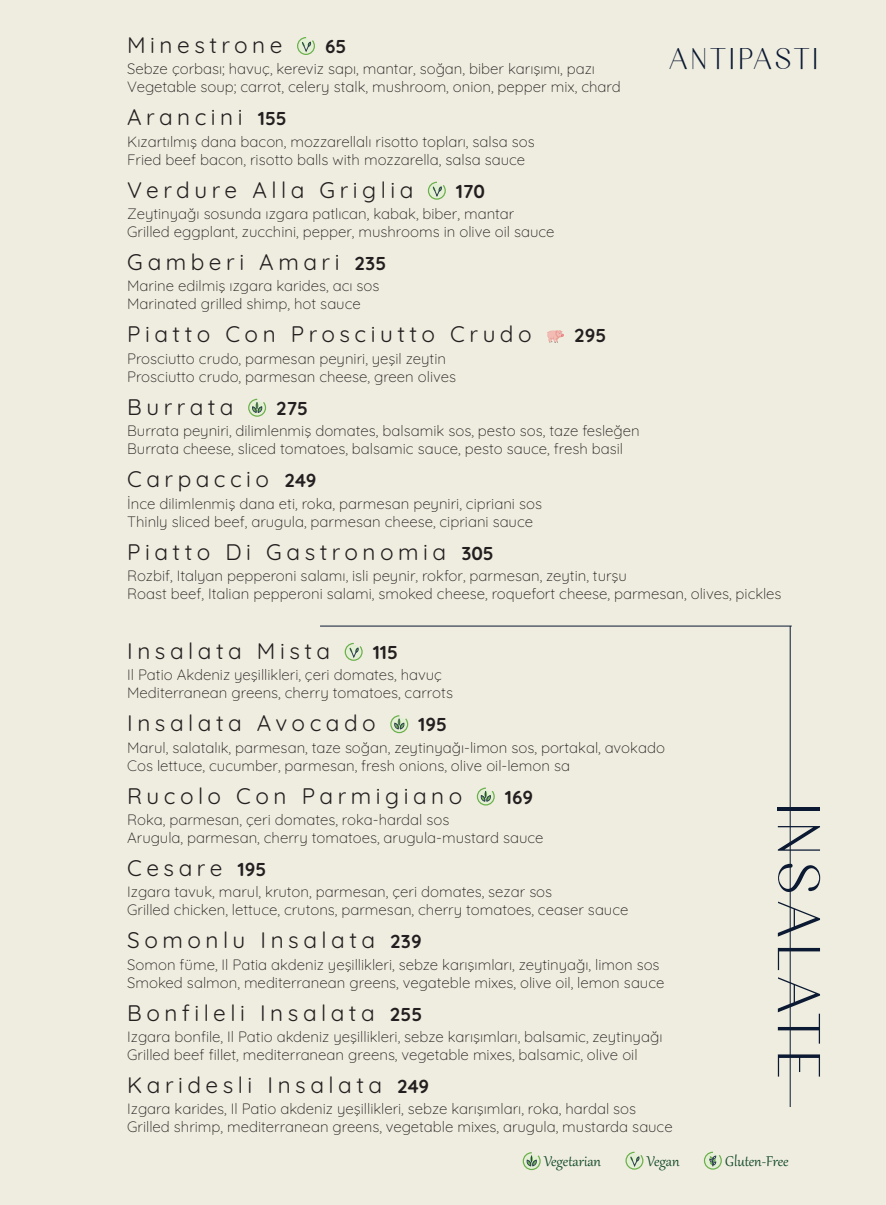
<style>
.page{position:relative;width:886px;height:1205px;background:#efede0}
.page>*{position:absolute;margin:0;border:0;box-sizing:border-box;transform-origin:0 0}
.t1{font:600 60px "Nesans";letter-spacing:.1em;color:#0b1932}
.t2{font:600 30px "Nesans";letter-spacing:.1em;color:#0b1932}
.t3{font:300 22.5px "Quicksand";letter-spacing:.2em;color:#231f20}
.t4{font:300 18.75px "Quicksand";color:#231f20}
.t5{font:17.5px "Gabriola";color:#114926}
.t6{font:300 15px/18px "Quicksand";color:#231f20}
</style>
<div class="page">
<hr style="left:790px;top:626px;width:1px;height:481px;background:#0b1932">
<svg style="left:522px;top:1152px;width:19px;height:18px"></svg>
<svg style="left:625px;top:1151px;width:19px;height:19px"></svg>
<svg style="left:703px;top:1151px;width:19px;height:19px"></svg>
<hr style="left:320px;top:626px;width:472px;height:1px;background:#0b1932">
<svg style="left:297px;top:37px;width:18px;height:18px"></svg>
<svg style="left:427px;top:181px;width:19px;height:19px"></svg>
<svg style="left:547px;top:330px;width:17px;height:13px"></svg>
<svg style="left:248px;top:398px;width:19px;height:19px"></svg>
<svg style="left:344px;top:642px;width:19px;height:19px"></svg>
<svg style="left:476px;top:787px;width:19px;height:19px"></svg>
<svg style="left:390px;top:715px;width:19px;height:19px"></svg>
<h3 class="t3" style="left:127px;top:28px;width:157px">Minestrone</h3>
<p class="t6" style="left:127px;top:59px;width:495px">Sebze çorbası; havuç, kereviz sapı, mantar, soğan, biber karışımı, pazı<br>Vegetable soup; carrot, celery stalk, mushroom, onion, pepper mix, chard</p>
<p class="t4" style="left:325px;top:32px;width:23px">65</p>
<h3 class="t3" style="left:127px;top:100px;width:117px">Arancini</h3>
<p class="t6" style="left:127px;top:131px;width:409px">Kızartılmış dana bacon, mozzarellalı risotto topları, salsa sos<br>Fried beef bacon, risotto balls with mozzarella, salsa sauce</p>
<p class="t4" style="left:258px;top:104px;width:30px">155</p>
<h3 class="t3" style="left:127px;top:172px;width:288px">Verdure Alla Griglia</h3>
<p class="t6" style="left:127px;top:203px;width:429px">Zeytinyağı sosunda ızgara patlıcan, kabak, biber, mantar<br>Grilled eggplant, zucchini, pepper, mushrooms in olive oil sauce</p>
<p class="t4" style="left:456px;top:177px;width:31px">170</p>
<h3 class="t3" style="left:127px;top:245px;width:214px">Gamberi Amari</h3>
<p class="t6" style="left:127px;top:276px;width:254px">Marine edilmiş ızgara karides, acı sos<br>Marinated grilled shimp, hot sauce</p>
<p class="t4" style="left:355px;top:249px;width:33px">235</p>
<h3 class="t3" style="left:127px;top:317px;width:406px">Piatto Con Prosciutto Crudo</h3>
<p class="t6" style="left:127px;top:348px;width:330px">Prosciutto crudo, parmesan peyniri, yeşil zeytin<br>Prosciutto crudo, parmesan cheese, green olives</p>
<p class="t4" style="left:574px;top:321px;width:34px">295</p>
<h3 class="t3" style="left:127px;top:389px;width:108px">Burrata</h3>
<p class="t6" style="left:127px;top:420px;width:514px">Burrata peyniri, dilimlenmiş domates, balsamik sos, pesto sos, taze fesleğen<br>Burrata cheese, sliced tomatoes, balsamic sauce, pesto sauce, fresh basil</p>
<p class="t4" style="left:276px;top:394px;width:33px">275</p>
<h3 class="t3" style="left:127px;top:462px;width:143px">Carpaccio</h3>
<p class="t6" style="left:127px;top:493px;width:416px">İnce dilimlenmiş dana eti, roka, parmesan peyniri, cipriani sos<br>Thinly sliced beef, arugula, parmesan cheese, cipriani sauce</p>
<p class="t4" style="left:284px;top:466px;width:33px">249</p>
<h2 class="t2" style="left:669px;top:42px;width:151px">ANTIPASTI</h2>
<h3 class="t3" style="left:127px;top:534px;width:320px">Piatto Di Gastronomia</h3>
<p class="t6" style="left:127px;top:565px;width:656px">Rozbif, Italyan pepperoni salamı, isli peynir, rokfor, parmesan, zeytin, turşu<br>Roast beef, Italian pepperoni salami, smoked cheese, roquefort cheese, parmesan, olives, pickles</p>
<p class="t4" style="left:461px;top:538px;width:34px">305</p>
<h3 class="t3" style="left:127px;top:633px;width:204px">Insalata Mista</h3>
<p class="t6" style="left:127px;top:664px;width:327px">Il Patio Akdeniz yeşillikleri, çeri domates, havuç<br>Mediterranean greens, cherry tomatoes, carrots</p>
<p class="t4" style="left:373px;top:638px;width:27px">115</p>
<h3 class="t3" style="left:127px;top:706px;width:250px">Insalata Avocado</h3>
<p class="t6" style="left:127px;top:737px;width:539px">Marul, salatalık, parmesan, taze soğan, zeytinyağı-limon sos, portakal, avokado<br>Cos lettuce, cucumber, parmesan, fresh onions, olive oil-lemon sa</p>
<p class="t4" style="left:418px;top:710px;width:30px">195</p>
<h3 class="t3" style="left:127px;top:778px;width:337px">Rucolo Con Parmigiano</h3>
<p class="t6" style="left:127px;top:809px;width:418px">Roka, parmesan, çeri domates, roka-hardal sos<br>Arugula, parmesan, cherry tomatoes, arugula-mustard sauce</p>
<p class="t4" style="left:505px;top:782px;width:30px">169</p>
<h3 class="t3" style="left:127px;top:850px;width:97px">Cesare</h3>
<p class="t6" style="left:127px;top:881px;width:503px">Izgara tavuk, marul, kruton, parmesan, çeri domates, sezar sos<br>Grilled chicken, lettuce, crutons, parmesan, cherry tomatoes, ceaser sauce</p>
<p class="t4" style="left:237px;top:855px;width:30px">195</p>
<h3 class="t3" style="left:127px;top:923px;width:249px">Somonlu Insalata</h3>
<p class="t6" style="left:127px;top:954px;width:539px">Somon füme, Il Patia akdeniz yeşillikleri, sebze karışımları, zeytinyağı, limon sos<br>Smoked salmon, mediterranean greens, vegateble mixes, olive oil, lemon sauce</p>
<p class="t4" style="left:390px;top:927px;width:33px">239</p>
<h3 class="t3" style="left:127px;top:995px;width:249px">Bonfileli Insalata</h3>
<p class="t6" style="left:127px;top:1026px;width:537px">Izgara bonfile, Il Patio akdeniz yeşillikleri, sebze karışımları, balsamic, zeytinyağı<br>Grilled beef fillet, mediterranean greens, vegetable mixes, balsamic, olive oil</p>
<p class="t4" style="left:390px;top:999px;width:34px">255</p>
<h3 class="t3" style="left:127px;top:1067px;width:256px">Karidesli Insalata</h3>
<p class="t6" style="left:127px;top:1098px;width:547px">Izgara karides, Il Patio akdeniz yeşillikleri, sebze karışımları, roka, hardal sos<br>Grilled shrimp, mediterranean greens, vegetable mixes, arugula, mustarda sauce</p>
<p class="t4" style="left:397px;top:1072px;width:33px">249</p>
<h1 class="t1" style="left:832px;top:803px;width:276px;rotate:90deg">INSALATE</h1>
<p class="t5" style="left:544px;top:1149px;width:59px">Vegetarian</p>
<p class="t5" style="left:647px;top:1149px;width:34px">Vegan</p>
<p class="t5" style="left:725px;top:1149px;width:65px">Gluten-Free</p>
</div>
